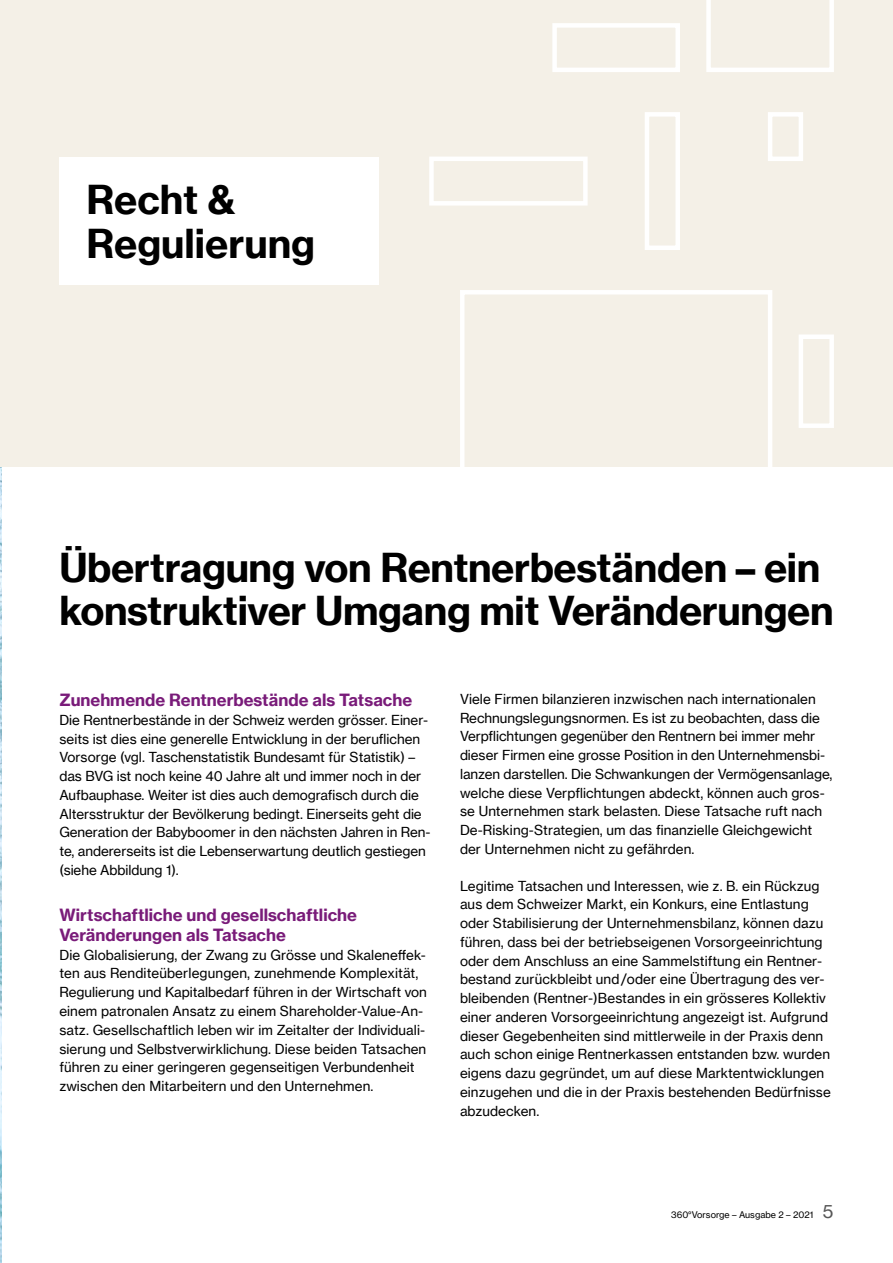
<style>
.page{position:relative;width:893px;height:1263px;background:#fff}
.page>*{position:absolute;margin:0;border:0;box-sizing:border-box;transform-origin:0 0}
.t1{font:39px/43.5px "N Haas Grotesk TX Pro 75 Bd";letter-spacing:-.01em;color:#000}
.t2{font:16.5px/19.5px "N Haas Grotesk TX Pro 75 Bd";color:#791b79}
.t3{font:13.5px/18.8px "N Haas Grotesk TX Pro 55 Rg";letter-spacing:.005em;color:#000}
.t4{font:9px "N Haas Grotesk TX Pro 55 Rg";color:#000}
.s1{font-size:18px;color:#565656}
</style>
<div class="page">
<img style="left:0;top:466px;width:1px;height:797px">
<div style="left:0;top:0;width:893px;height:466px;background:#f4f0e7"></div>
<div style="left:768px;top:112px;width:35px;height:49px;border:4px solid #fff"></div>
<div style="left:645px;top:112px;width:35px;height:138px;border:4px solid #fff"></div>
<div style="left:552px;top:23px;width:128px;height:49px;border:4px solid #fff"></div>
<div style="left:460px;top:290px;width:312px;height:182px;border:4px solid #fff"></div>
<div style="left:799px;top:334px;width:35px;height:94px;border:4px solid #fff"></div>
<svg style="left:706px;top:0;width:128px;height:72px"></svg>
<div style="left:429px;top:157px;width:159px;height:49px;border:4px solid #fff"></div>
<div style="left:59px;top:157px;width:319px;height:128px;background:#fff"></div>
<h1 class="t1" style="left:86px;top:178px;width:230px">Recht &amp;<br>Regulierung</h1>
<h1 class="t1" style="left:59px;top:546px;width:776px">Übertragung von Rentnerbeständen – ein konstruktiver Umgang mit Veränderungen</h1>
<p class="t2" style="left:59px;top:690px;width:354px">Zunehmende Rentnerbestände als Tatsache</p>
<p class="t3" style="left:59px;top:711px;width:373px">Die Rentnerbestände in der Schweiz werden grösser. Einer&shy;seits ist dies eine generelle Entwicklung in der beruflichen Vorsorge (vgl. Taschenstatistik Bundesamt für Statistik) – das BVG ist noch keine 40 Jahre alt und immer noch in der Aufbauphase. Weiter ist dies auch demografisch durch die Altersstruktur der Bevölkerung bedingt. Einerseits geht die Generation der Babyboomer in den nächsten Jahren in Ren&shy;te, andererseits ist die Lebenserwartung deutlich gestiegen (siehe Abbildung 1).</p>
<p class="t2" style="left:59px;top:906px;width:299px">Wirtschaftliche und gesellschaftliche<br>Veränderungen als Tatsache</p>
<p class="t3" style="left:59px;top:945px;width:369px">Die Globalisierung, der Zwang zu Grösse und Skaleneffek&shy;ten aus Renditeüberlegungen, zunehmende Komplexität, Regulierung und Kapitalbedarf führen in der Wirtschaft von einem patronalen Ansatz zu einem Shareholder-Value-An&shy;satz. Gesellschaftlich leben wir im Zeitalter der Individuali&shy;sierung und Selbstverwirklichung. Diese beiden Tatsachen führen zu einer geringeren gegenseitigen Verbundenheit zwischen den Mitarbeitern und den Unternehmen.</p>
<p class="t3" style="left:460px;top:689px;width:374px">Viele Firmen bilanzieren inzwischen nach internationalen Rechnungslegungsnormen. Es ist zu beobachten, dass die Verpflichtungen gegenüber den Rentnern bei immer mehr dieser Firmen eine grosse Position in den Unternehmensbi&shy;lanzen darstellen. Die Schwankungen der Vermögensanlage, welche diese Verpflichtungen abdeckt, können auch gros&shy;se Unternehmen stark belasten. Diese Tatsache ruft nach De-Risking-Strategien, um das finanzielle Gleichgewicht der Unternehmen nicht zu gefährden.</p>
<p class="t3" style="left:460px;top:876px;width:372px">Legitime Tatsachen und Interessen, wie z. B. ein Rückzug aus dem Schweizer Markt, ein Konkurs, eine Entlastung oder Stabilisierung der Unternehmensbilanz, können dazu führen, dass bei der betriebseigenen Vorsorgeeinrichtung oder dem Anschluss an eine Sammelstiftung ein Rentner&shy;bestand zurückbleibt und / oder eine Übertragung des ver&shy;bleibenden (Rentner-)Bestandes in ein grösseres Kollektiv einer anderen Vorsorgeeinrichtung angezeigt ist. Aufgrund dieser Gegebenheiten sind mittlerweile in der Praxis denn auch schon einige Rentnerkassen entstanden bzw. wurden eigens dazu gegründet, um auf diese Marktentwicklungen einzugehen und die in der Praxis bestehenden Bedürfnisse abzudecken.</p>
<p class="t4" style="left:671px;top:1209px;width:164px">360°Vorsorge – Ausgabe 2 – 2021 <span class="s1">5</span></p>
</div>
